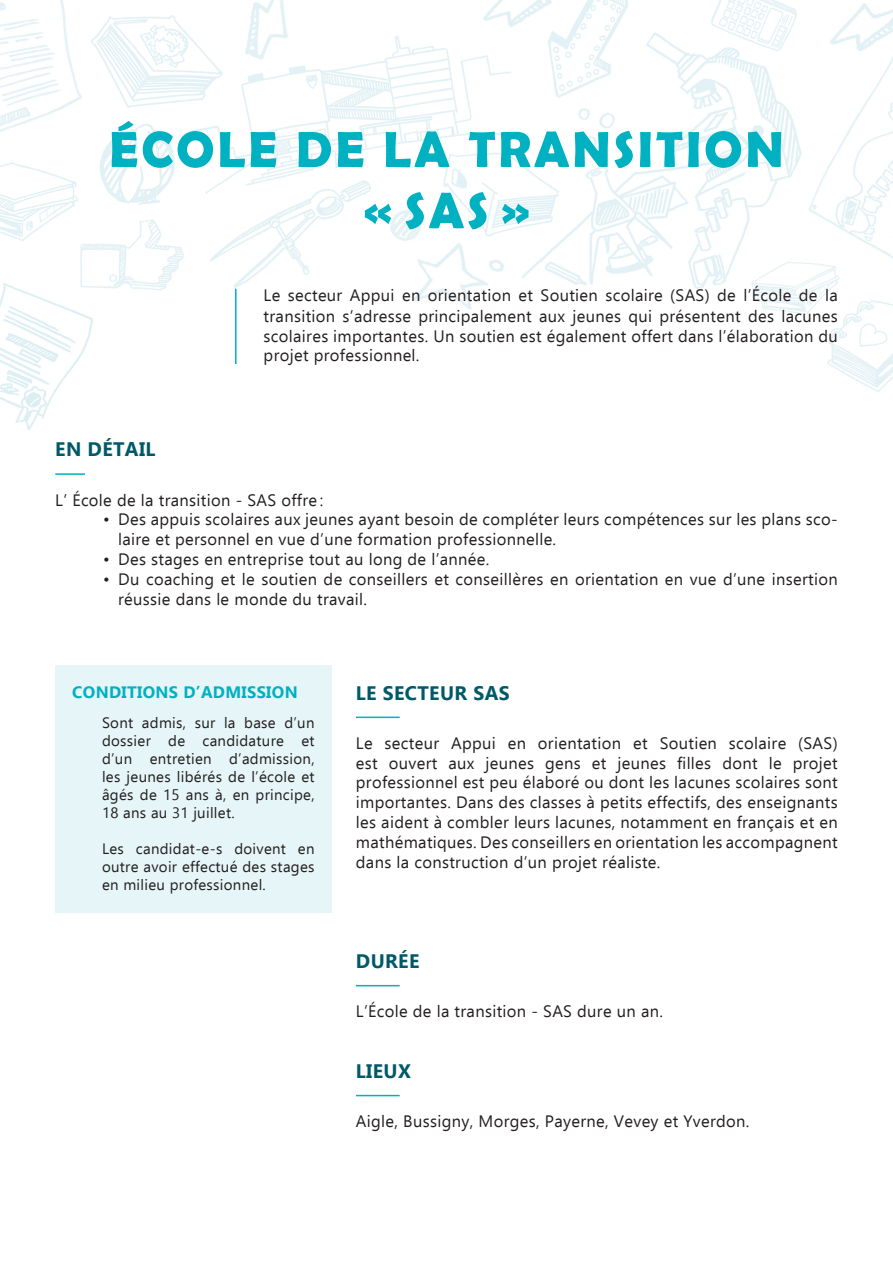
<style>
.page{position:relative;width:893px;height:1263px;background:#fff}
.page>*{position:absolute;margin:0;border:0;box-sizing:border-box;transform-origin:0 0}
.t1{font:700 51px "Berlin Sans FB Demi";letter-spacing:.06em;color:#00b1c1}
.Titre_col1{font:700 19.5px "Ebrima";letter-spacing:.02em;color:#005967}
.Titre_col_2{font:700 19.5px "Ebrima";letter-spacing:.02em;color:#005967}
.Texte_courant{font:16.5px/19.8px "Ebrima";letter-spacing:.02em;color:#231f20}
.Chapeau{font:16.5px/20.2px "Ebrima";letter-spacing:.02em;color:#231f20;text-align:justify}
.Titre_1_-_block{font:700 16.5px "Ebrima";letter-spacing:.02em;color:#00b1c1}
.Texte_courant_case{font:15px/18px "Ebrima";letter-spacing:.02em;color:#231f20;text-align:justify}
</style>
<div class="page">
<img style="left:0;top:0;width:893px;height:1097px">
<hr style="left:55px;top:473px;width:30px;height:2px;background:#00b1c1">
<hr style="left:235px;top:289px;width:2px;height:75px;background:#00b1c1">
<hr style="left:356px;top:716px;width:44px;height:2px;background:#00b1c1">
<hr style="left:356px;top:985px;width:44px;height:1px;background:#00b1c1">
<hr style="left:356px;top:1095px;width:44px;height:1px;background:#00b1c1">
<div style="left:55px;top:665px;width:277px;height:247px;background:#e6f5f7"></div>
<p class="t1" style="left:109px;top:120px;width:676px">ÉCOLE DE LA TRANSITION</p>
<p class="t1" style="left:363px;top:181px;width:168px">«SAS»</p>
<p class="Chapeau" style="left:264px;top:284px;width:576px">Le secteur Appui en orientation et Soutien scolaire (SAS) de l’École de la transition s’adresse principalement aux jeunes qui présentent des lacunes scolaires importantes. Un soutien est également offert dans l’élaboration du projet professionnel.</p>
<p class="Titre_col_2" style="left:55px;top:434px;width:102px">EN DÉTAIL</p>
<p class="Texte_courant" style="left:55px;top:489px;width:270px">L’ École de la transition - SAS offre :</p>
<p class="Texte_courant" style="left:118px;top:509px;width:721px;text-indent:-15px">• Des appuis scolaires aux jeunes ayant besoin de compléter leurs compétences sur les plans sco&shy;laire et personnel en vue d’une formation professionnelle.</p>
<p class="Texte_courant" style="left:103px;top:549px;width:388px">• Des stages en entreprise tout au long de l’année.</p>
<p class="Texte_courant" style="left:118px;top:568px;width:721px;text-indent:-15px">• Du coaching et le soutien de conseillers et conseillères en orientation en vue d’une insertion réussie dans le monde du travail.</p>
<p class="Titre_1_-_block" style="left:72px;top:679px;width:227px">CONDITIONS D’ADMISSION</p>
<p class="Texte_courant_case" style="left:102px;top:713px;width:214px">Sont admis, sur la base d’un dossier de candidature et d’un entretien d’admission, les jeunes libérés de l’école et âgés de 15 ans à, en principe, 18 ans au 31 juillet.</p>
<p class="Texte_courant_case" style="left:102px;top:839px;width:214px">Les candidat-e-s doivent en outre avoir effectué des stages en milieu professionnel.</p>
<p class="Titre_col1" style="left:356px;top:677px;width:155px">LE SECTEUR SAS</p>
<p class="Texte_courant" style="left:356px;top:732px;width:483px;text-align:justify">Le secteur Appui en orientation et Soutien scolaire (SAS) est ouvert aux jeunes gens et jeunes filles dont le projet professionnel est peu élaboré ou dont les lacunes scolaires sont importantes. Dans des classes à petits effectifs, des enseignants les aident à combler leurs lacunes, notamment en français et en mathématiques. Des conseillers en orientation les accompagnent dans la construction d’un projet réaliste.</p>
<p class="Titre_col1" style="left:356px;top:945px;width:65px">DURÉE</p>
<p class="Texte_courant" style="left:356px;top:1001px;width:309px">L’École de la transition - SAS dure un an.</p>
<p class="Titre_col1" style="left:356px;top:1055px;width:56px">LIEUX</p>
<p class="Texte_courant" style="left:356px;top:1111px;width:395px">Aigle, Bussigny, Morges, Payerne, Vevey et Yverdon.</p>
</div>
